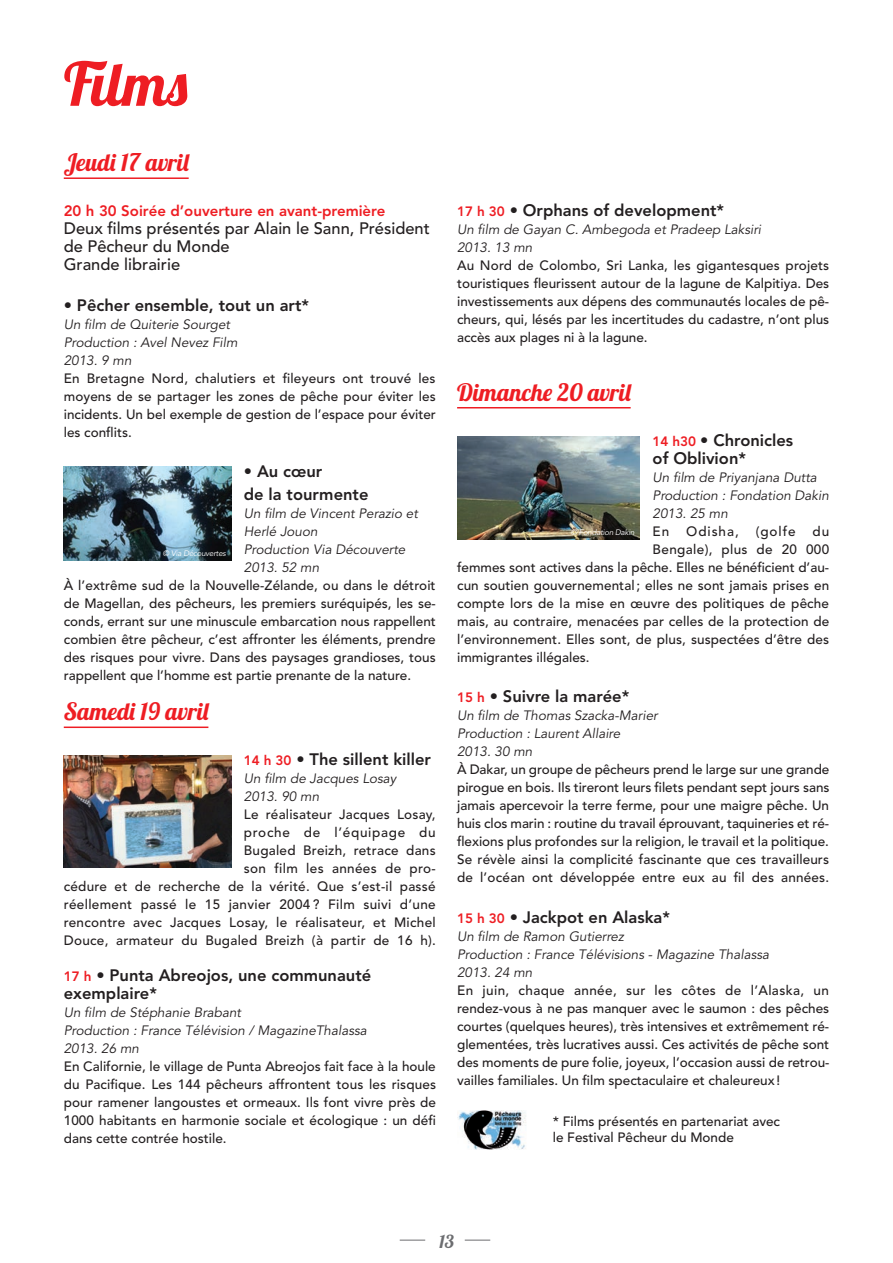
<style>
.page{position:relative;width:893px;height:1263px;background:#fff}
.page>*{position:absolute;margin:0;border:0;box-sizing:border-box;transform-origin:0 0}
.t1{font:60px "Lobster 1.4";color:#ee1d23}
.t2{font:24px "Lobster 1.4";color:#ee1d23}
.t3{font:18px "Lobster 1.4";color:#6c6d70}
.t4{font:800 16.5px/18px "Avenir";color:#231f20}
.t5{font:16.5px/18px "Avenir Mediu 1";color:#231f20}
.t6{font:16.5px "Avenir Heav 1";color:#231f20}
.t7{font:15px "Avenir Heav 1";color:#ee1d23}
.t8{font:13.5px/18px "Avenir Mediu 1";letter-spacing:.005em;color:#231f20;text-align:justify}
.t9{font:italic 13.5px/18px "Avenir";color:#231f20}
.t10{font:13.5px "Avenir Mediu 1";letter-spacing:.025em;color:#231f20}
.t11{font:italic 7.95px "Avenir";letter-spacing:-.025em;color:#fff}
.s1{font-family:"Avenir Heav 1";font-weight:400;font-size:13.5px;color:#ee1d23}
</style>
<div class="page">
<hr style="left:64px;top:177px;width:125px;height:2px;background:#ee1d23">
<hr style="left:64px;top:726px;width:144px;height:2px;background:#ee1d23">
<img style="left:457px;top:1110px;width:69px;height:40px">
<hr style="left:457px;top:407px;width:174px;height:1px;background:#ee1d23">
<svg style="left:400px;top:1240px;width:25px;height:1px"></svg>
<svg style="left:465px;top:1240px;width:25px;height:1px"></svg>
<img style="left:64px;top:466px;width:167px;height:95px">
<img style="left:457px;top:437px;width:183px;height:102px">
<img style="left:64px;top:756px;width:167px;height:111px">
<h1 class="t1" style="left:64px;top:46px;width:127px">Films</h1>
<h2 class="t2" style="left:64px;top:147px;width:128px">Jeudi 17 avril</h2>
<p class="t7" style="left:64px;top:202px;width:323px">20 h 30 Soirée d’ouverture en avant-première</p>
<p class="t5" style="left:64px;top:220px;width:368px">Deux films présentés par Alain le Sann, Président de Pêcheur du Monde<br>Grande librairie</p>
<p class="t4" style="left:64px;top:296px;width:247px">• Pêcher ensemble, tout un art*</p>
<p class="t9" style="left:64px;top:315px;width:175px">Un film de Quiterie Sourget<br>Production : Avel Nevez Film<br>2013. 9 mn</p>
<p class="t8" style="left:64px;top:369px;width:374px">En Bretagne Nord, chalutiers et fileyeurs ont trouvé les moyens de se partager les zones de pêche pour éviter les incidents. Un bel exemple de gestion de l’espace pour éviter les conflits.</p>
<p class="t4" style="left:244px;top:462px;width:80px">• Au cœur</p>
<p class="t6" style="left:244px;top:484px;width:126px">de la tourmente</p>
<p class="t9" style="left:244px;top:504px;width:176px">Un film de Vincent Perazio et<br>Herlé Jouon<br>Production Via Découverte<br>2013. 52 mn</p>
<p class="t8" style="left:64px;top:576px;width:374px">À l’extrême sud de la Nouvelle-Zélande, ou dans le détroit de Magellan, des pêcheurs, les premiers suréquipés, les se&shy;conds, errant sur une minuscule embarcation nous rappellent combien être pêcheur, c’est affronter les éléments, prendre des risques pour vivre. Dans des paysages grandioses, tous rappellent que l’homme est partie prenante de la nature.</p>
<h2 class="t2" style="left:64px;top:696px;width:147px">Samedi 19 avril</h2>
<p class="t4" style="left:244px;top:750px;width:189px"><span class="s1">14 h 30</span> • The sillent killer</p>
<p class="t9" style="left:244px;top:770px;width:154px">Un film de Jacques Losay<br>2013. 90 mn</p>
<p class="t8" style="left:64px;top:806px;width:374px;text-align:right">Le réalisateur Jacques Losay,<br>proche de l’équipage du<br>Bugaled Breizh, retrace dans<br>son film les années de pro-<br>cédure et de recherche de la vérité. Que s’est-il passé réellement passé le 15 janvier 2004 ? Film suivi d’une rencontre avec Jacques Losay, le réalisateur, et Michel Douce, armateur du Bugaled Breizh (à partir de 16 h).</p>
<p class="t4" style="left:64px;top:966px;width:309px"><span class="s1">17 h</span> • Punta Abreojos, une communauté exemplaire*</p>
<p class="t9" style="left:64px;top:1004px;width:305px">Un film de Stéphanie Brabant<br>Production : France Télévision / MagazineThalassa<br>2013. 26 mn</p>
<p class="t8" style="left:64px;top:1058px;width:374px">En Californie, le village de Punta Abreojos fait face à la houle du Pacifique. Les 144 pêcheurs affrontent tous les risques pour ramener langoustes et ormeaux. Ils font vivre près de 1000 habitants en harmonie sociale et écologique : un défi dans cette contrée hostile.</p>
<p class="t11" style="left:163px;top:548px;width:65px">© Via Découvertes</p>
<p class="t4" style="left:457px;top:201px;width:269px"><span class="s1">17 h 30</span> • Orphans of development*</p>
<p class="t9" style="left:457px;top:221px;width:306px">Un film de Gayan C. Ambegoda et Pradeep Laksiri<br>2013. 13 mn</p>
<p class="t8" style="left:457px;top:257px;width:374px">Au Nord de Colombo, Sri Lanka, les gigantesques projets touristiques fleurissent autour de la lagune de Kalpitiya. Des investissements aux dépens des communautés locales de pê&shy;cheurs, qui, lésés par les incertitudes du cadastre, n’ont plus accès aux plages ni à la lagune.</p>
<h2 class="t2" style="left:457px;top:377px;width:176px">Dimanche 20 avril</h2>
<p class="t4" style="left:653px;top:431px;width:142px"><span class="s1">14 h30</span> • Chronicles of Oblivion*</p>
<p class="t9" style="left:653px;top:468px;width:178px">Un film de Priyanjana Dutta<br>Production : Fondation Dakin<br>2013. 25 mn</p>
<p class="t8" style="left:653px;top:522px;width:18px">En</p>
<p class="t8" style="left:686px;top:522px;width:54px">Odisha,</p>
<p class="t8" style="left:756px;top:522px;width:41px">(golfe</p>
<p class="t8" style="left:813px;top:522px;width:18px">du</p>
<p class="t10" style="left:653px;top:541px;width:178px">Bengale), plus de 20 000</p>
<p class="t8" style="left:457px;top:558px;width:374px">femmes sont actives dans la pêche. Elles ne bénéficient d’au-</p>
<p class="t8" style="left:457px;top:576px;width:374px">cun soutien gouvernemental; elles ne sont jamais prises en</p>
<p class="t8" style="left:457px;top:594px;width:373px">compte lors de la mise en œuvre des politiques de pêche</p>
<p class="t8" style="left:457px;top:612px;width:374px">mais, au contraire, menacées par celles de la protection de</p>
<p class="t8" style="left:457px;top:630px;width:373px">l’environnement. Elles sont, de plus, suspectées d’être des</p>
<p class="t8" style="left:457px;top:648px;width:134px">immigrantes illégales.</p>
<p class="t4" style="left:457px;top:687px;width:174px"><span class="s1">15 h</span> • Suivre la marée*</p>
<p class="t9" style="left:457px;top:707px;width:202px">Un film de Thomas Szacka-Marier<br>Production : Laurent Allaire<br>2013. 30 mn</p>
<p class="t8" style="left:457px;top:761px;width:374px">À Dakar, un groupe de pêcheurs prend le large sur une grande pirogue en bois. Ils tireront leurs filets pendant sept jours sans jamais apercevoir la terre ferme, pour une maigre pêche. Un huis clos marin : routine du travail éprouvant, taquineries et ré&shy;flexions plus profondes sur la religion, le travail et la politique.<br>Se révèle ainsi la complicité fascinante que ces travailleurs de l’océan ont développée entre eux au fil des années.</p>
<p class="t4" style="left:457px;top:908px;width:214px"><span class="s1">15 h 30</span> • Jackpot en Alaska*</p>
<p class="t9" style="left:457px;top:927px;width:314px">Un film de Ramon Gutierrez<br>Production : France Télévisions - Magazine Thalassa<br>2013. 24 mn</p>
<p class="t8" style="left:457px;top:981px;width:374px">En juin, chaque année, sur les côtes de l’Alaska, un rendez-vous à ne pas manquer avec le saumon : des pêches courtes (quelques heures), très intensives et extrêmement ré&shy;glementées, très lucratives aussi. Ces activités de pêche sont des moments de pure folie, joyeux, l’occasion aussi de retrou&shy;vailles familiales. Un film spectaculaire et chaleureux !</p>
<p class="t11" style="left:571px;top:527px;width:65px">© Fondation Dakin</p>
<p class="t8" style="left:553px;top:1113px;width:229px;line-height:16.5px">* Films présentés en partenariat avec le Festival Pêcheur du Monde</p>
<h3 class="t3" style="left:439px;top:1230px;width:16px">13</h3>
</div>
